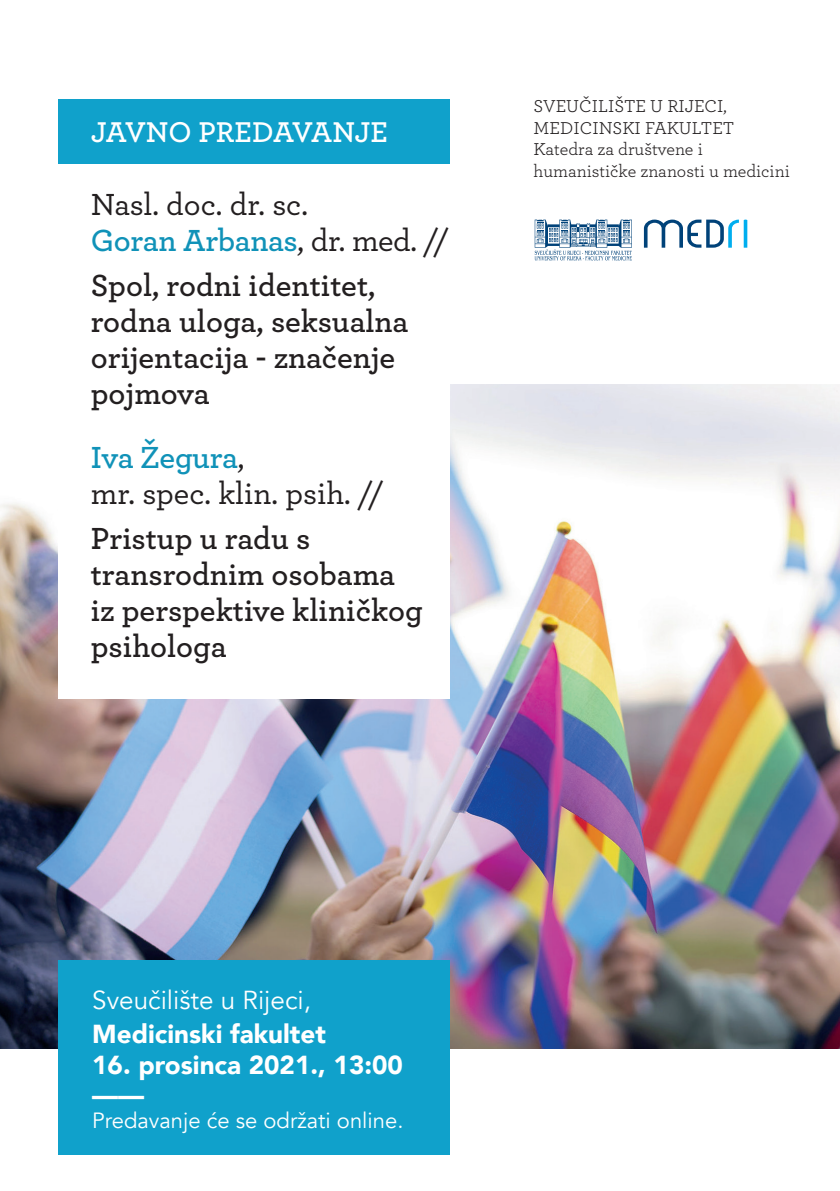
<style>
.page{position:relative;width:840px;height:1191px;background:#fff}
.page>*{position:absolute;margin:0;border:0;box-sizing:border-box;transform-origin:0 0}
.t1{font:600 32px/36px "Archer Pro";color:#231f20}
.t2{font:500 32px/36px "Archer Pro";color:#231f20}
.t3{font:600 30px "Archer Pro";color:#fff}
.t4{font:900 26px/30px "Avenir";color:#fff}
.t5{font:26px "Avenir";color:#fff}
.t6{font:22px "Avenir";color:#fff}
.t7{font:18px/21.6px "Archer Pro";color:#231f20}
.s1{font-weight:600;color:#1092b8}
</style>
<div class="page">
<img style="left:0;top:384px;width:839px;height:664px">
<div style="left:58px;top:64px;width:391px;height:635px;background:#fff"></div>
<div style="left:58px;top:960px;width:391px;height:194px;background:#10a1cb"></div>
<div style="left:58px;top:99px;width:391px;height:64px;background:#10a1cb"></div>
<svg style="left:534px;top:219px;width:97px;height:41px"></svg>
<svg style="left:643px;top:220px;width:104px;height:28px"></svg>
<p class="t3" style="left:91px;top:110px;width:298px">JAVNO PREDAVANJE</p>
<p class="t2" style="left:91px;top:185px;width:359px">Nasl. doc. dr. sc.<br><span class="s1">Goran Arbanas</span>, dr. med. //</p>
<p class="t1" style="left:91px;top:265px;width:319px">Spol, rodni identitet, rodna uloga, seksualna orijentacija - značenje pojmova</p>
<p class="t2" style="left:91px;top:438px;width:294px"><span class="s1">Iva Žegura</span>,<br>mr. spec. klin. psih. //</p>
<p class="t1" style="left:91px;top:518px;width:333px">Pristup u radu s transrodnim osobama iz perspektive kliničkog psihologa</p>
<p class="t7" style="left:533px;top:94px;width:258px">SVEUČILIŠTE U RIJECI,<br>MEDICINSKI FAKULTET<br>Katedra za društvene i humanističke znanosti u medicini</p>
<p class="t5" style="left:92px;top:984px;width:220px">Sveučilište u Rijeci,</p>
<p class="t4" style="left:92px;top:1018px;width:235px">Medicinski fakultet</p>
<p class="t4" style="left:92px;top:1049px;width:312px">16. prosinca 2021., 13:00 ——</p>
<p class="t6" style="left:92px;top:1107px;width:312px">Predavanje će se održati online.</p>
</div>
